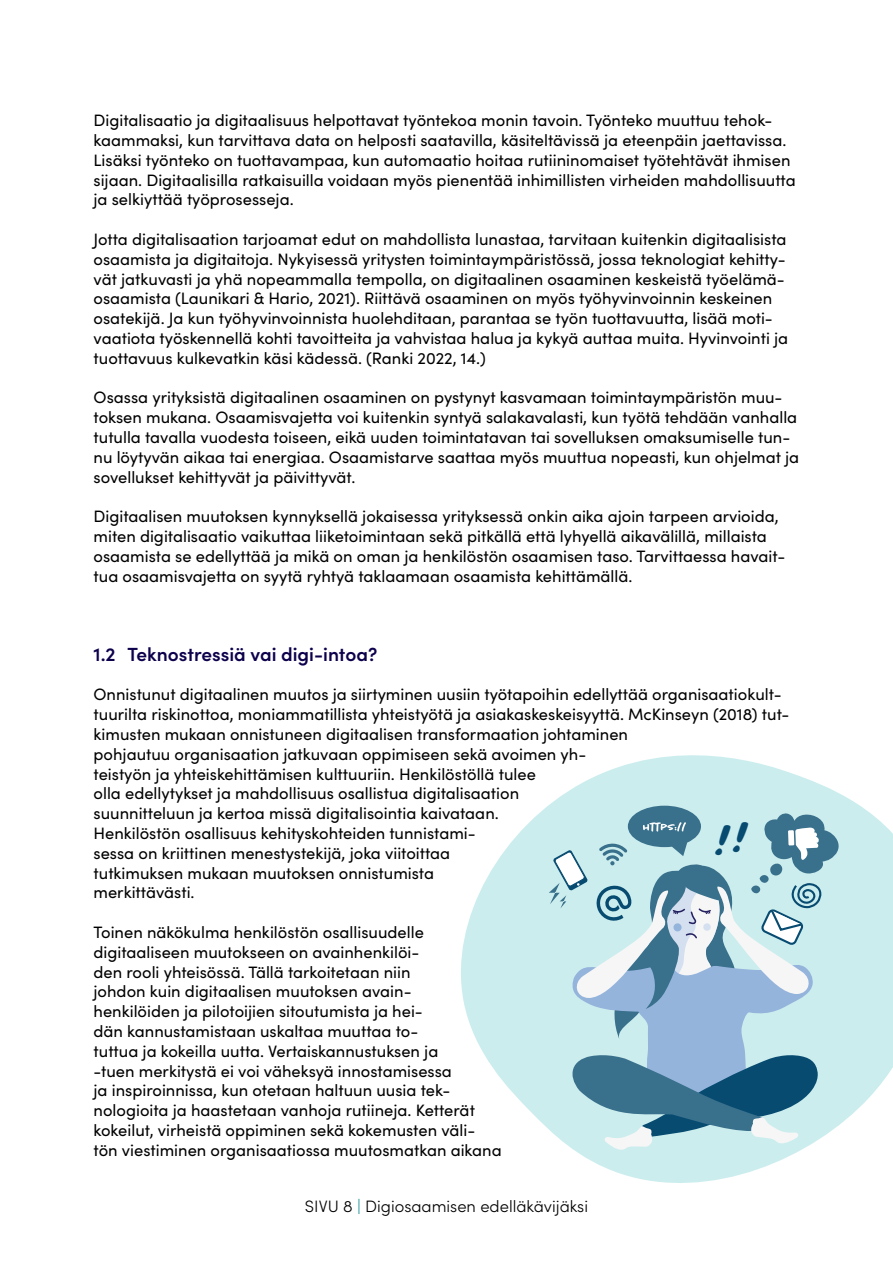
<style>
.page{position:relative;width:893px;height:1263px;background:#fff}
.page>*{position:absolute;margin:0;border:0;box-sizing:border-box;transform-origin:0 0}
.Ots_1_1_H3{font:600 19.05px "Sofia Pro";color:#0d004c}
.Leipis{font:16.5px/19.8px "Sofia Pro";color:#000}
.t1{font:300 16.5px "Sofia Pro";color:#000}
.s1{color:#0d8891}
</style>
<div class="page">
<svg style="left:461px;top:755px;width:432px;height:428px;fill:#ccedee"></svg>
<svg style="left:549px;top:806px;width:290px;height:344px;background:#a3c6d4"></svg>
<p class="Leipis" style="left:94px;top:110px;width:704px">Digitalisaatio ja digitaalisuus helpottavat työntekoa monin tavoin. Työnteko muuttuu tehok&shy;kaammaksi, kun tarvittava data on helposti saatavilla, käsiteltävissä ja eteenpäin jaettavissa.<br>Lisäksi työnteko on tuottavampaa, kun automaatio hoitaa rutiininomaiset työtehtävät ihmisen sijaan. Digitaalisilla ratkaisuilla voidaan myös pienentää inhimillisten virheiden mahdollisuutta ja selkiyttää työprosesseja.</p>
<p class="Leipis" style="left:94px;top:228px;width:696px">Jotta digitalisaation tarjoamat edut on mahdollista lunastaa, tarvitaan kuitenkin digitaalisista osaamista ja digitaitoja. Nykyisessä yritysten toimintaympäristössä, jossa teknologiat kehitty&shy;vät jatkuvasti ja yhä nopeammalla tempolla, on digitaalinen osaaminen keskeistä työelämä&shy;osaamista (Launikari &amp; Hario, 2021). Riittävä osaaminen on myös työhyvinvoinnin keskeinen osatekijä. Ja kun työhyvinvoinnista huolehditaan, parantaa se työn tuottavuutta, lisää moti&shy;vaatiota työskennellä kohti tavoitteita ja vahvistaa halua ja kykyä auttaa muita. Hyvinvointi ja tuottavuus kulkevatkin käsi kädessä. (Ranki 2022, 14.)</p>
<p class="Leipis" style="left:94px;top:387px;width:707px">Osassa yrityksistä digitaalinen osaaminen on pystynyt kasvamaan toimintaympäristön muu&shy;toksen mukana. Osaamisvajetta voi kuitenkin syntyä salakavalasti, kun työtä tehdään vanhalla tutulla tavalla vuodesta toiseen, eikä uuden toimintatavan tai sovelluksen omaksumiselle tun&shy;nu löytyvän aikaa tai energiaa. Osaamistarve saattaa myös muuttua nopeasti, kun ohjelmat ja sovellukset kehittyvät ja päivittyvät.</p>
<p class="Leipis" style="left:94px;top:506px;width:693px">Digitaalisen muutoksen kynnyksellä jokaisessa yrityksessä onkin aika ajoin tarpeen arvioida, miten digitalisaatio vaikuttaa liiketoimintaan sekä pitkällä että lyhyellä aikavälillä, millaista osaamista se edellyttää ja mikä on oman ja henkilöstön osaamisen taso. Tarvittaessa havait&shy;tua osaamisvajetta on syytä ryhtyä taklaamaan osaamista kehittämällä.</p>
<h3 class="Ots_1_1_H3" style="left:94px;top:640px;width:285px">1.2 Teknostressiä vai digi-intoa?</h3>
<p class="Leipis" style="left:94px;top:684px;width:697px">Onnistunut digitaalinen muutos ja siirtyminen uusiin työtapoihin edellyttää organisaatiokult&shy;tuurilta riskinottoa, moniammatillista yhteistyötä ja asiakaskeskeisyyttä. McKinseyn (2018) tut&shy;kimusten mukaan onnistuneen digitaalisen transformaation johtaminen<br>pohjautuu organisaation jatkuvaan oppimiseen sekä avoimen yh-<br>teistyön ja yhteiskehittämisen kulttuuriin. Henkilöstöllä tulee<br>olla edellytykset ja mahdollisuus osallistua digitalisaation<br>suunnitteluun ja kertoa missä digitalisointia kaivataan.<br>Henkilöstön osallisuus kehityskohteiden tunnistami-<br>sessa on kriittinen menestystekijä, joka viitoittaa<br>tutkimuksen mukaan muutoksen onnistumista<br>merkittävästi.</p>
<p class="Leipis" style="left:94px;top:921px;width:410px">Toinen näkökulma henkilöstön osallisuudelle digitaaliseen muutokseen on avainhenkilöi-<br>den rooli yhteisössä. Tällä tarkoitetaan niin<br>johdon kuin digitaalisen muutoksen avain&shy;henkilöiden ja pilotoijien sitoutumista ja hei-<br>dän kannustamistaan uskaltaa muuttaa to-<br>tuttua ja kokeilla uutta. Vertaiskannustuksen ja<br>-tuen merkitystä ei voi väheksyä innostamisessa<br>ja inspiroinnissa, kun otetaan haltuun uusia tek&shy;nologioita ja haastetaan vanhoja rutiineja. Ketterät kokeilut, virheistä oppiminen sekä kokemusten väli&shy;tön viestiminen organisaatiossa muutosmatkan aikana</p>
<p class="t1" style="left:305px;top:1195px;width:285px">SIVU 8 <span class="s1">|</span> Digiosaamisen edelläkävijäksi</p>
</div>
